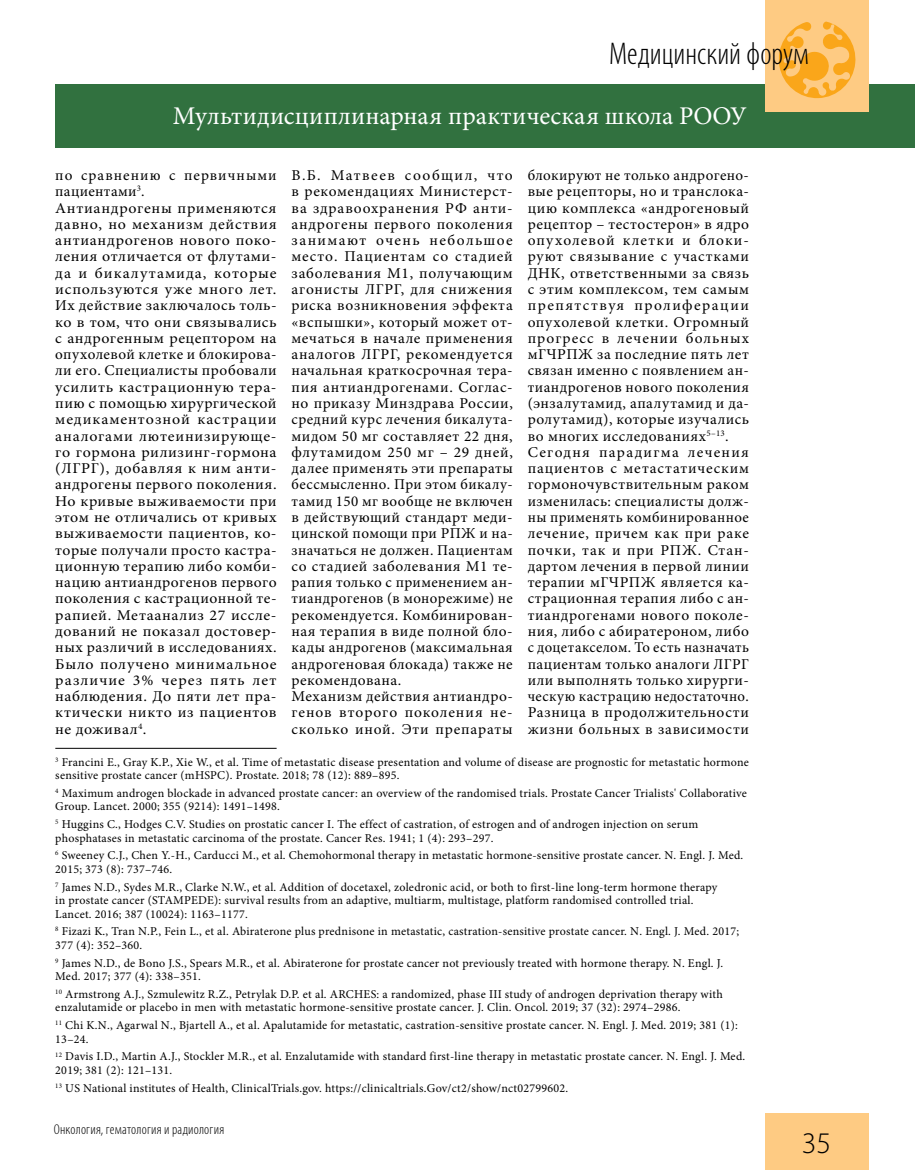
<style>
.page{position:relative;width:915px;height:1170px;background:#fff}
.page>*{position:absolute;margin:0;border:0;box-sizing:border-box;transform-origin:0 0}
.t1{font:300 condensed 31.5px "Myriad Pro";color:#000}
.t2{font:300 30px "Myriad Pro";color:#000}
.t3{font:25.5px "Minion Pro";letter-spacing:.01em;color:#fff}
.t4{font:15px/16.2px "Minion Pro";letter-spacing:.035em;color:#000}
.t5{font:300 condensed 14.25px "Myriad Pro";letter-spacing:.015em;color:#000}
.t6{font:12px/13.5px "Minion Pro";letter-spacing:.02em;color:#000}
</style>
<div class="page">
<div style="left:55px;top:84px;width:859px;height:63px;background:#31713f"></div>
<div style="left:764px;top:1113px;width:103px;height:56px;background:#fecb83"></div>
<div style="left:764px;top:0;width:103px;height:111px;background:#fecb83"></div>
<svg style="left:778px;top:22px;width:78px;height:77px"></svg>
<hr style="left:55px;top:748px;width:221px;height:1px;background:#000">
<h1 class="t1" style="left:608px;top:35px;width:201px">Медицинский форум</h1>
<h3 class="t3" style="left:173px;top:98px;width:575px">Мультидисциплинарная практическая школа РООУ</h3>
<p class="t4" style="left:55px;top:167px;width:223px">по сравнению с первичными пациентами<sup>3</sup>.<br>Антиандрогены применяются давно, но механизм действия антиандрогенов нового поко&shy;ления отличается от флутами&shy;да и бикалутамида, которые используются уже много лет.<br>Их действие заключалось толь&shy;ко в том, что они связывались с андрогенным рецептором на опухолевой клетке и блокирова&shy;ли его. Cпециалисты пробовали усилить кастрационную тера&shy;пию с помощью хирургической медикаментозной кастрации аналогами лютеинизирующе&shy;го гормона рилизинг-гормона (ЛГРГ), добавляя к ним анти&shy;андрогены первого поколения.<br>Но кривые выживаемости при этом не отличались от кривых выживаемости пациентов, ко&shy;торые получали просто кастра&shy;ционную терапию либо комби&shy;нацию антиандрогенов первого поколения с кастрационной те&shy;рапией. Метаанализ 27 иссле&shy;дований не показал достовер&shy;ных различий в исследованиях.<br>Было получено минимальное различие 3% через пять лет наблюдения. До пяти лет пра&shy;ктически никто из пациентов не доживал<sup>4</sup>.</p>
<p class="t4" style="left:291px;top:167px;width:223px">В.Б. Матвеев сообщил, что в рекомендациях Министерст&shy;ва здравоохранения РФ анти&shy;андрогены первого поколения занимают очень небольшое место. Пациентам со стадией заболевания М1, получающим агонисты ЛГРГ, для снижения риска возникновения эффекта «вспышки», который может от&shy;мечаться в начале применения аналогов ЛГРГ, рекомендуется начальная краткосрочная тера&shy;пия антиандрогенами. Соглас&shy;но приказу Минздрава России, средний курс лечения бикалута&shy;мидом 50 мг составляет 22 дня, флутамидом 250 мг – 29 дней, далее применять эти препараты бессмысленно. При этом бикалу&shy;тамид 150 мг вообще не включен в действующий стандарт меди&shy;цинской помощи при РПЖ и на&shy;значаться не должен. Пациентам со стадией заболевания М1 те&shy;рапия только с применением ан&shy;тиандрогенов (в монорежиме) не рекомендуется. Комбинирован&shy;ная терапия в виде полной бло&shy;кады андрогенов (максимальная андрогеновая блокада) также не рекомендована.<br>Механизм действия антиандро&shy;генов второго поколения не&shy;сколько иной. Эти препараты</p>
<p class="t4" style="left:527px;top:167px;width:223px">блокируют не только андрогено&shy;вые рецепторы, но и транслока&shy;цию комплекса «андрогеновый рецептор – тестостерон» в ядро опухолевой клетки и блоки&shy;руют связывание с участками<br>ДНК, ответственными за связь с этим комплексом, тем самым препятствуя пролиферации опухолевой клетки. Огромный прогресс в лечении больных мГЧРПЖ за последние пять лет связан именно с появлением ан&shy;тиандрогенов нового поколения (энзалутамид, апалутамид и да&shy;ролутамид), которые изучались во многих исследованиях<sup>5–13</sup>.<br>Сегодня парадигма лечения пациентов с метастатическим гормоночувствительным раком изменилась: специалисты долж&shy;ны применять комбинированное лечение, причем как при раке почки, так и при РПЖ. Стан&shy;дартом лечения в первой линии терапии мГЧРПЖ является ка&shy;страционная терапия либо с ан&shy;тиандрогенами нового поколе&shy;ния, либо с абиратероном, либо с доцетакселом. То есть назначать пациентам только аналоги ЛГРГ или выполнять только хирурги&shy;ческую кастрацию недостаточно.<br>Разница в продолжительности жизни больных в зависимости</p>
<p class="t6" style="left:55px;top:755px;width:695px"><sup>3</sup> Francini E., Gray K.P., Xie W., et al. Time of metastatic disease presentation and volume of disease are prognostic for metastatic hormone sensitive prostate cancer (mHSPC). Prostate. 2018; 78 (12): 889–895.</p>
<p class="t6" style="left:55px;top:786px;width:693px"><sup>4</sup> Maximum androgen blockade in advanced prostate cancer: an overview of the randomised trials. Prostate Cancer Trialists' Collaborative<br>Group. Lancet. 2000; 355 (9214): 1491–1498.</p>
<p class="t6" style="left:55px;top:817px;width:644px"><sup>5</sup> Huggins C., Hodges C.V. Studies on prostatic cancer I. The effect of castration, of estrogen and of androgen injection on serum phosphatases in metastatic carcinoma of the prostate. Cancer Res. 1941; 1 (4): 293–297.</p>
<p class="t6" style="left:55px;top:848px;width:689px"><sup>6</sup> Sweeney C.J., Chen Y.-H., Carducci M., et al. Chemohormonal therapy in metastatic hormone-sensitive prostate cancer. N. Engl. J. Med.<br>2015; 373 (8): 737–746.</p>
<p class="t6" style="left:55px;top:880px;width:663px"><sup>7</sup> James N.D., Sydes M.R., Clarke N.W., et al. Addition of docetaxel, zoledronic acid, or both to first-line long-term hormone therapy in prostate cancer (STAMPEDE): survival results from an adaptive, multiarm, multistage, platform randomised controlled trial.<br>Lancet. 2016; 387 (10024): 1163–1177.</p>
<p class="t6" style="left:55px;top:924px;width:685px"><sup>8</sup> Fizazi K., Tran N.P., Fein L., et al. Abiraterone plus prednisone in metastatic, castration-sensitive prostate cancer. N. Engl. J. Med. 2017;<br>377 (4): 352–360.</p>
<p class="t6" style="left:55px;top:956px;width:669px"><sup>9</sup> James N.D., de Bono J.S., Spears M.R., et al. Abiraterone for prostate cancer not previously treated with hormone therapy. N. Engl. J.<br>Med. 2017; 377 (4): 338–351.</p>
<p class="t6" style="left:55px;top:987px;width:668px"><sup>10</sup> Armstrong A.J., Szmulewitz R.Z., Petrylak D.P. et al. ARCHES: a randomized, phase III study of androgen deprivation therapy with enzalutamide or placebo in men with metastatic hormone-sensitive prostate cancer. J. Clin. Oncol. 2019; 37 (32): 2974–2986.</p>
<p class="t6" style="left:55px;top:1018px;width:684px"><sup>11</sup> Chi K.N., Agarwal N., Bjartell A., et al. Apalutamide for metastatic, castration-sensitive prostate cancer. N. Engl. J. Med. 2019; 381 (1):<br>13–24.</p>
<p class="t6" style="left:55px;top:1049px;width:691px"><sup>12</sup> Davis I.D., Martin A.J., Stockler M.R., et al. Enzalutamide with standard first-line therapy in metastatic prostate cancer. N. Engl. J. Med.<br>2019; 381 (2): 121–131.</p>
<p class="t6" style="left:55px;top:1081px;width:514px"><sup>13</sup> US National institutes of Health, ClinicalTrials.gov. https://clinicaltrials.Gov/ct2/show/nct02799602.</p>
<p class="t5" style="left:54px;top:1120px;width:172px">Онкология, гематология и радиология</p>
<h2 class="t2" style="left:801px;top:1126px;width:31px">35</h2>
</div>
